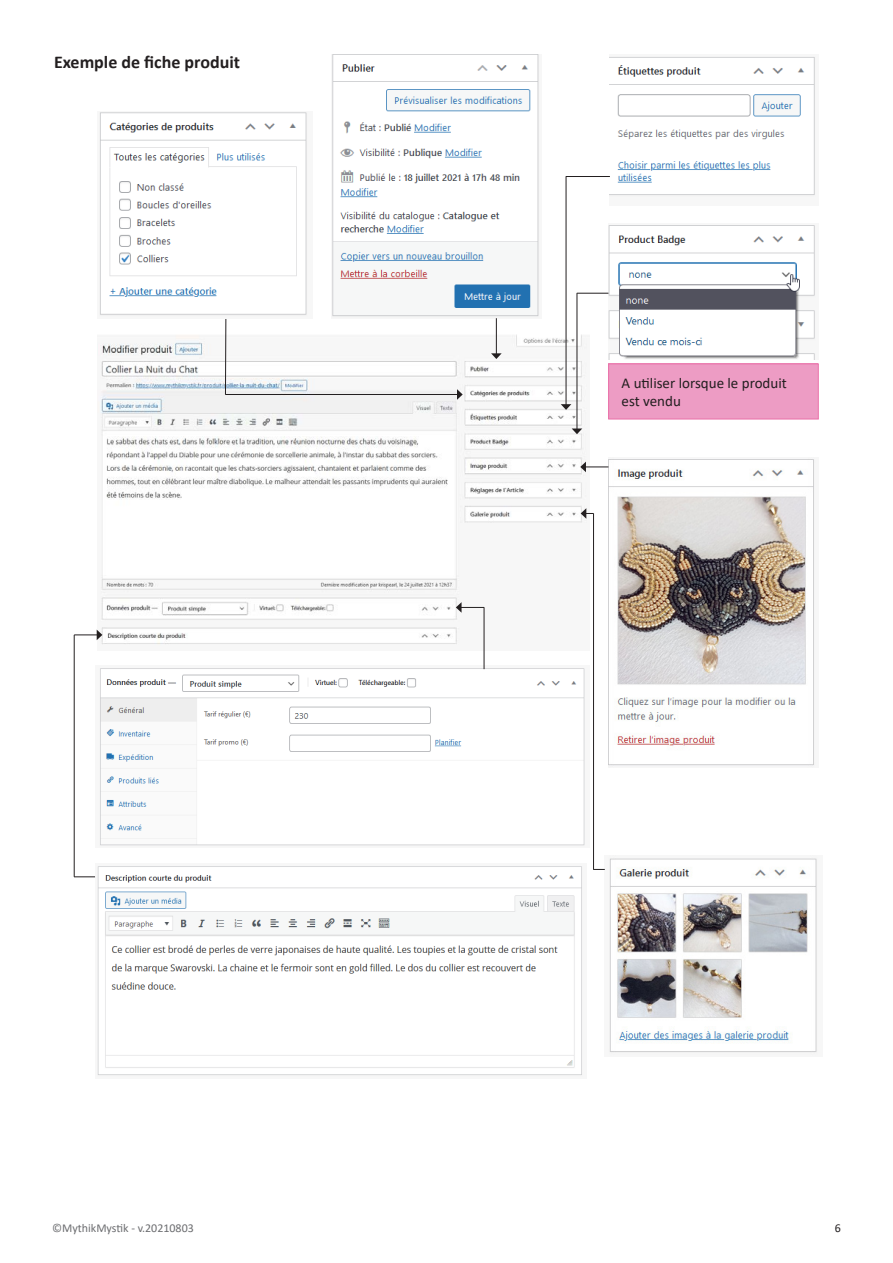
<style>
.page{position:relative;width:893px;height:1263px;background:#fff}
.page>*{position:absolute;margin:0;border:0;box-sizing:border-box;transform-origin:0 0}
.t1{font:700 18px "Calibri";color:#231f20}
.t2{font:15px/18px "Calibri";color:#231f20}
.t3{font:12px "Calibri";color:#6c6d70}
.t4{font:12px "Calibri";color:#231f20}
</style>
<div class="page">
<img style="left:98px;top:334px;width:489px;height:316px">
<img style="left:332px;top:54px;width:207px;height:263px">
<img style="left:610px;top:56px;width:205px;height:140px">
<img style="left:608px;top:225px;width:207px;height:134px">
<img style="left:608px;top:459px;width:207px;height:308px">
<img style="left:609px;top:858px;width:208px;height:196px">
<img style="left:95px;top:866px;width:487px;height:210px">
<img style="left:100px;top:666px;width:485px;height:180px">
<hr style="left:496px;top:318px;width:1px;height:36px;background:#231f20">
<svg style="left:491px;top:353px;width:11px;height:6px"></svg>
<hr style="left:225px;top:394px;width:233px;height:1px;background:#231f20">
<svg style="left:457px;top:389px;width:6px;height:11px"></svg>
<svg style="left:225px;top:319px;width:2px;height:76px"></svg>
<img style="left:99px;top:112px;width:208px;height:204px">
<hr style="left:566px;top:176px;width:1px;height:229px;background:#231f20">
<svg style="left:561px;top:404px;width:10px;height:6px"></svg>
<hr style="left:566px;top:176px;width:44px;height:1px;background:#231f20">
<hr style="left:577px;top:293px;width:1px;height:136px;background:#231f20">
<svg style="left:572px;top:428px;width:10px;height:6px"></svg>
<hr style="left:577px;top:293px;width:31px;height:1px;background:#231f20">
<svg style="left:580px;top:462px;width:28px;height:10px"></svg>
<svg style="left:581px;top:508px;width:12px;height:11px"></svg>
<hr style="left:593px;top:513px;width:1px;height:357px;background:#231f20">
<svg style="left:593px;top:869px;width:12px;height:1px"></svg>
<svg style="left:456px;top:602px;width:28px;height:11px"></svg>
<hr style="left:484px;top:607px;width:1px;height:62px;background:#231f20">
<svg style="left:74px;top:630px;width:28px;height:10px"></svg>
<hr style="left:74px;top:635px;width:1px;height:242px;background:#231f20">
<svg style="left:74px;top:876px;width:21px;height:1px"></svg>
<div style="left:609px;top:364px;width:209px;height:55px;background:#ed9cc4"></div>
<div style="left:608px;top:364px;width:210px;height:55px;border:1px solid #ea70a8"></div>
<p class="t1" style="left:54px;top:49px;width:188px">Exemple de fiche produit</p>
<p class="t2" style="left:622px;top:374px;width:167px">A utiliser lorsque le produit est vendu</p>
<p class="t3" style="left:52px;top:1219px;width:143px">©MythikMystik - v.20210803</p>
<p class="t4" style="left:835px;top:1219px;width:8px">6</p>
</div>
